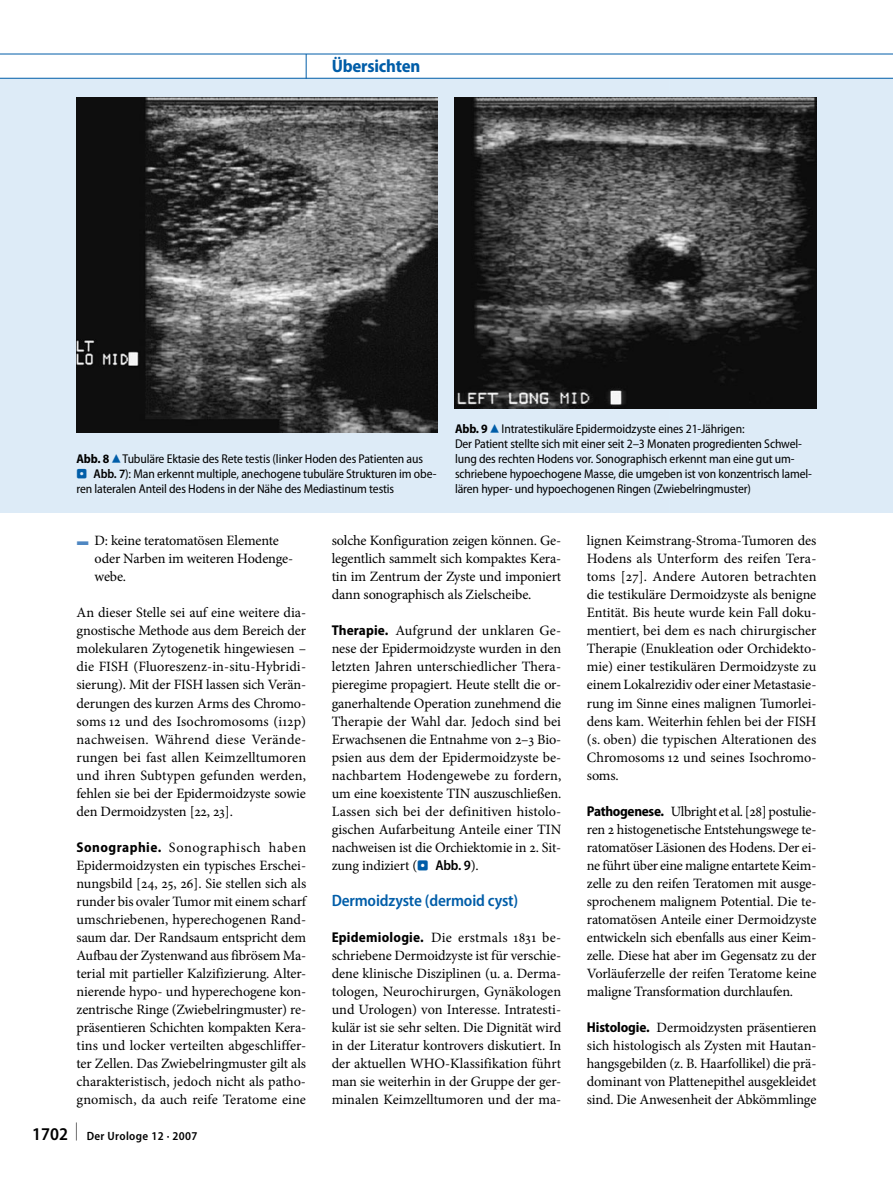
<style>
.page{position:relative;width:893px;height:1178px;background:#fff}
.page>*{position:absolute;margin:0;border:0;box-sizing:border-box;transform-origin:0 0}
.t1{font:700 semi-condensed 18px "Myriad Pro";letter-spacing:-.01em;color:#005da8}
._013_u2{font:600 semi-condensed 16.5px "Myriad Pro";letter-spacing:-.01em;color:#005da8}
._015_spitzmarke{font:14.25px/18px "Minion Pro";letter-spacing:-.01em;color:#000;text-align:justify}
._010_fliesstext_ohne{font:14.25px/18px "Minion Pro";letter-spacing:-.01em;color:#000;text-align:justify}
._011_aufzaehlung_1_o{font:14.25px/18px "Minion Pro";letter-spacing:-.01em;color:#000}
._024_abb_legende_rec{font:semi-condensed 12.75px/15px "Myriad Pro";letter-spacing:-.01em;color:#000}
.t2{font:600 semi-condensed 12px "Myriad Pro";letter-spacing:.03em;color:#000}
.s1{font-weight:700}
.s2{font-family:"S Buttons";font-stretch:normal;font-size:14.25px;color:#005da8}
.s3{font-family:"S Buttons";font-stretch:normal;color:#005da8}
.s4{font-weight:600}
.s5{font-family:"S Buttons";color:#4f87c2}
.s6{font-family:"Myriad Pro";font-weight:700;font-stretch:semi-condensed}
.s7{font-size:18px}
.s8{font-family:"S Buttons";font-size:13.5px;color:#005da8}
.s9{font-family:"Myriad Pro";font-weight:600;font-stretch:semi-condensed}
</style>
<div class="page">
<div style="left:0;top:79px;width:239px;height:327px;background:#ddebf7"></div>
<div style="left:670px;top:79px;width:223px;height:327px;background:#ddebf7"></div>
<div style="left:239px;top:79px;width:431px;height:327px;background:#ddebf7"></div>
<div style="left:0;top:406px;width:239px;height:106px;background:#ddebf7"></div>
<div style="left:670px;top:406px;width:223px;height:106px;background:#ddebf7"></div>
<div style="left:239px;top:406px;width:431px;height:106px;background:#ddebf7"></div>
<img style="left:77px;top:97px;width:361px;height:336px">
<img style="left:455px;top:97px;width:361px;height:311px">
<hr style="left:0;top:54px;width:893px;height:1px;background:#005da8">
<hr style="left:0;top:78px;width:893px;height:1px;background:#005da8">
<svg style="left:306px;top:54px;width:1px;height:25px"></svg>
<p class="t1" style="left:332px;top:56px;width:90px">Übersichten</p>
<p class="_024_abb_legende_rec" style="left:77px;top:451px;width:361px"><span class="s1">Abb. 8</span><span class="s2">8</span>Tubuläre Ektasie des Rete testis (linker Hoden des Patienten aus <span class="s3">.</span> <span class="s4">Abb. 7</span>): Man erkennt multiple, anechogene tubuläre Strukturen im obe&shy;ren lateralen Anteil des Hodens in der Nähe des Mediastinum testis</p>
<p class="_024_abb_legende_rec" style="left:455px;top:421px;width:358px"><span class="s1">Abb. 9</span><span class="s2">8</span>Intratestikuläre Epidermoidzyste eines 21-Jährigen:<br>Der Patient stellte sich mit einer seit 2–3 Monaten progredienten Schwel&shy;lung des rechten Hodens vor. Sonographisch erkennt man eine gut um&shy;schriebene hypoechogene Masse, die umgeben ist von konzentrisch lamel&shy;lären hyper- und hypoechogenen Ringen (Zwiebelringmuster)</p>
<p class="_011_aufzaehlung_1_o" style="left:95px;top:532px;width:200px;text-indent:-18px"><span class="s5">F</span> D: keine teratomatösen Elemente oder Narben im weiteren Hodenge&shy;webe.</p>
<p class="_010_fliesstext_ohne" style="left:77px;top:604px;width:231px">An dieser Stelle sei auf eine weitere dia&shy;gnostische Methode aus dem Bereich der molekularen Zytogenetik hingewiesen – die FISH (Fluoreszenz-in-situ-Hybridi&shy;sierung). Mit der FISH lassen sich Verän&shy;derungen des kurzen Arms des Chromo&shy;soms 12 und des Isochromosoms (i12p) nachweisen. Während diese Verände&shy;rungen bei fast allen Keimzelltumoren und ihren Subtypen gefunden werden, fehlen sie bei der Epidermoidzyste sowie den Dermoidzysten [22, 23].</p>
<p class="_015_spitzmarke" style="left:77px;top:838px;width:231px;text-align:left"><span class="s6">Sonographie.</span> Sonographisch haben Epidermoidzysten ein typisches Erschei&shy;nungsbild [24, 25, 26]. Sie stellen sich als runder bis ovaler Tumor mit einem scharf umschriebenen, hyperechogenen Rand&shy;saum dar. Der Randsaum entspricht dem Aufbau der Zystenwand aus fibrösem Ma&shy;terial mit partieller Kalzifizierung. Alter&shy;nierende hypo- und hyperechogene kon&shy;zentrische Ringe (Zwiebelringmuster) re&shy;präsentieren Schichten kompakten Kera&shy;tins und locker verteilten abgeschliffer&shy;ter Zellen. Das Zwiebelringmuster gilt als charakteristisch, jedoch nicht als patho&shy;gnomisch, da auch reife Teratome eine</p>
<p class="t2" style="left:32px;top:1129px;width:167px"><span class="s7">1702 </span><sup>|</sup> Der Urologe 12 · 2007</p>
<p class="_015_spitzmarke" style="left:332px;top:532px;width:231px">solche Konfiguration zeigen können. Ge&shy;legentlich sammelt sich kompaktes Kera&shy;tin im Zentrum der Zyste und imponiert dann sonographisch als Zielscheibe.</p>
<p class="_015_spitzmarke" style="left:332px;top:622px;width:231px;text-align:left"><span class="s6">Therapie.</span> Aufgrund der unklaren Ge&shy;nese der Epidermoidzyste wurden in den letzten Jahren unterschiedlicher Thera&shy;pieregime propagiert. Heute stellt die or&shy;ganerhaltende Operation zunehmend die Therapie der Wahl dar. Jedoch sind bei Erwachsenen die Entnahme von 2–3 Bio&shy;psien aus dem der Epidermoidzyste be&shy;nachbartem Hodengewebe zu fordern, um eine koexistente TIN auszuschließen.<br>Lassen sich bei der definitiven histolo&shy;gischen Aufarbeitung Anteile einer TIN nachweisen ist die Orchiektomie in 2. Sit&shy;zung indiziert (<span class="s8">.</span> <span class="s9">Abb. 9</span>).</p>
<p class="_013_u2" style="left:332px;top:891px;width:188px">Dermoidzyste (dermoid cyst)</p>
<p class="_015_spitzmarke" style="left:332px;top:928px;width:231px"><span class="s6">Epidemiologie.</span> Die erstmals 1831 be&shy;schriebene Dermoidzyste ist für verschie&shy;dene klinische Disziplinen (u. a. Derma&shy;tologen, Neurochirurgen, Gynäkologen und Urologen) von Interesse. Intratesti&shy;kulär ist sie sehr selten. Die Dignität wird in der Literatur kontrovers diskutiert. In der aktuellen WHO-Klassifikation führt man sie weiterhin in der Gruppe der ger&shy;minalen Keimzelltumoren und der ma-</p>
<p class="_015_spitzmarke" style="left:587px;top:532px;width:231px">lignen Keimstrang-Stroma-Tumoren des Hodens als Unterform des reifen Tera&shy;toms [27]. Andere Autoren betrachten die testikuläre Dermoidzyste als benigne Entität. Bis heute wurde kein Fall doku&shy;mentiert, bei dem es nach chirurgischer Therapie (Enukleation oder Orchidekto&shy;mie) einer testikulären Dermoidzyste zu einem Lokalrezidiv oder einer Metastasie&shy;rung im Sinne eines malignen Tumorlei&shy;dens kam. Weiterhin fehlen bei der FISH (s. oben) die typischen Alterationen des Chromosoms 12 und seines Isochromo&shy;soms.</p>
<p class="_015_spitzmarke" style="left:587px;top:802px;width:231px"><span class="s6">Pathogenese.</span> Ulbright et al. [28] postulie&shy;ren 2 histogenetische Entstehungswege te&shy;ratomatöser Läsionen des Hodens. Der ei&shy;ne führt über eine maligne entartete Keim&shy;zelle zu den reifen Teratomen mit ausge&shy;sprochenem malignem Potential. Die te&shy;ratomatösen Anteile einer Dermoidzyste entwickeln sich ebenfalls aus einer Keim&shy;zelle. Diese hat aber im Gegensatz zu der Vorläuferzelle der reifen Teratome keine maligne Transformation durchlaufen.</p>
<p class="_015_spitzmarke" style="left:587px;top:1018px;width:231px"><span class="s6">Histologie.</span> Dermoidzysten präsentieren sich histologisch als Zysten mit Hautan&shy;hangsgebilden (z. B. Haarfollikel) die prä&shy;dominant von Plattenepithel ausgekleidet sind. Die Anwesenheit der Abkömmlinge</p>
</div>
